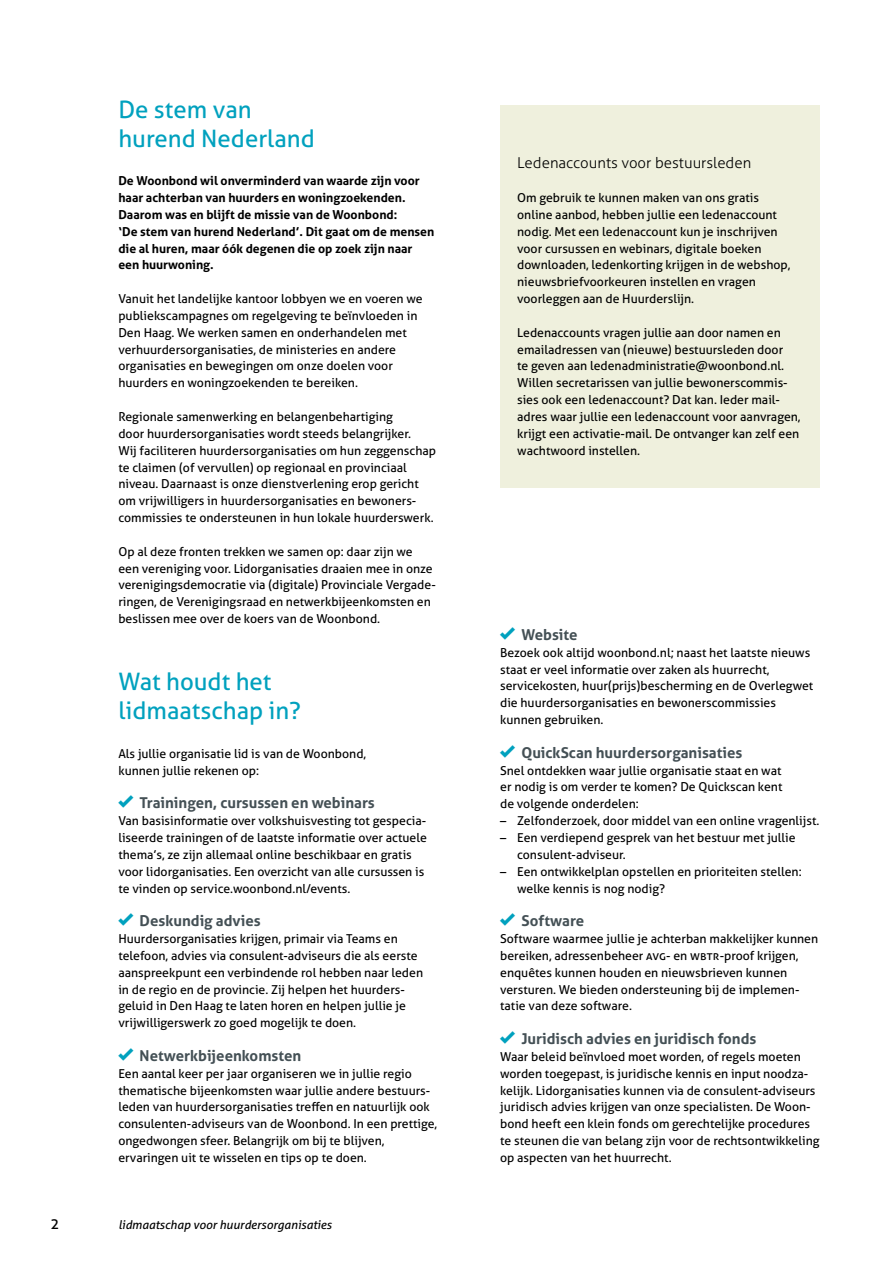
<style>
.page{position:relative;width:893px;height:1263px;background:#fff}
.page>*{position:absolute;margin:0;border:0;box-sizing:border-box;transform-origin:0 0}
.Tussenkop{font:24px/28.8px "Aller";color:#00a1be}
.Paragraafkop{font:700 15px "Aller";color:#445055}
.Plat_aller_regular{font:300 15px "Aller";color:#000}
.t1{font:15px "Aller";color:#000}
.Plat_aller_regular-2{font:12.3px/16.8px "Aller";color:#000}
.Plat_aller_regular-3{font:700 12.3px/16.8px "Aller";color:#000}
.t2{font:italic 12px "Aller";color:#000}
</style>
<div class="page">
<div style="left:500px;top:105px;width:320px;height:383px;background:#eff0dd"></div>
<p class="Tussenkop" style="left:118px;top:95px;width:198px">De stem van hurend Nederland</p>
<p class="Plat_aller_regular-3" style="left:118px;top:172px;width:317px">De Woonbond wil onverminderd van waarde zijn voor haar achterban van huurders en woningzoekenden.<br>Daarom was en blijft de missie van de Woonbond:<br>‘De stem van hurend Nederland’. Dit gaat om de mensen die al huren, maar óók degenen die op zoek zijn naar een huurwoning.</p>
<p class="Plat_aller_regular-2" style="left:118px;top:290px;width:306px">Vanuit het landelijke kantoor lobbyen we en voeren we publiekscampagnes om regelgeving te beïnvloeden in Den Haag. We werken samen en onderhandelen met verhuurdersorganisaties, de ministeries en andere organisaties en bewegingen om onze doelen voor huurders en woningzoekenden te bereiken.</p>
<p class="Plat_aller_regular-2" style="left:118px;top:408px;width:319px">Regionale samenwerking en belangenbehartiging<br>door huurdersorganisaties wordt steeds belangrijker.<br>Wij faciliteren huurdersorganisaties om hun zeggenschap te claimen (of vervullen) op regionaal en provinciaal niveau. Daarnaast is onze dienstverlening erop gericht om vrijwilligers in huurdersorganisaties en bewoners&shy;commissies te ondersteunen in hun lokale huurderswerk.</p>
<p class="Plat_aller_regular-2" style="left:118px;top:543px;width:319px">Op al deze fronten trekken we samen op: daar zijn we een vereniging voor. Lidorganisaties draaien mee in onze verenigingsdemocratie via (digitale) Provinciale Vergade&shy;ringen, de Verenigingsraad en netwerkbijeenkomsten en beslissen mee over de koers van de Woonbond.</p>
<p class="Tussenkop" style="left:118px;top:667px;width:184px">Wat houdt het lidmaatschap in?</p>
<p class="Plat_aller_regular-2" style="left:118px;top:745px;width:249px">Als jullie organisatie lid is van de Woonbond, kunnen jullie rekenen op:</p>
<p class="Paragraafkop" style="left:140px;top:794px;width:237px">Trainingen, cursussen en webinars</p>
<p class="Plat_aller_regular-2" style="left:118px;top:812px;width:310px">Van basisinformatie over volkshuisvesting tot gespecia&shy;liseerde trainingen of de laatste informatie over actuele thema’s, ze zijn allemaal online beschikbaar en gratis voor lidorganisaties. Een overzicht van alle cursussen is te vinden op service.woonbond.nl/events.</p>
<p class="Paragraafkop" style="left:140px;top:911px;width:123px">Deskundig advies</p>
<p class="Plat_aller_regular-2" style="left:118px;top:930px;width:306px">Huurdersorganisaties krijgen, primair via Teams en telefoon, advies via consulent-adviseurs die als eerste aanspreekpunt een verbindende rol hebben naar leden in de regio en de provincie. Zij helpen het huurders&shy;geluid in Den Haag te laten horen en helpen jullie je vrijwilligerswerk zo goed mogelijk te doen.</p>
<p class="Paragraafkop" style="left:140px;top:1046px;width:163px">Netwerkbijeenkomsten</p>
<p class="Plat_aller_regular-2" style="left:118px;top:1065px;width:320px">Een aantal keer per jaar organiseren we in jullie regio thematische bijeenkomsten waar jullie andere bestuurs&shy;leden van huurdersorganisaties treffen en natuurlijk ook consulenten-adviseurs van de Woonbond. In een prettige, ongedwongen sfeer. Belangrijk om bij te blijven, ervaringen uit te wisselen en tips op te doen.</p>
<p class="t1" style="left:51px;top:1215px;width:9px">2</p>
<p class="t2" style="left:118px;top:1218px;width:215px">lidmaatschap voor huurdersorganisaties</p>
<p class="Plat_aller_regular" style="left:517px;top:154px;width:236px">Ledenaccounts voor bestuursleden</p>
<p class="Plat_aller_regular-2" style="left:517px;top:189px;width:275px">Om gebruik te kunnen maken van ons gratis online aanbod, hebben jullie een ledenaccount nodig. Met een ledenaccount kun je inschrijven voor cursussen en webinars, digitale boeken downloaden, ledenkorting krijgen in de webshop, nieuwsbriefvoorkeuren instellen en vragen voorleggen aan de Huurderslijn.</p>
<p class="Plat_aller_regular-2" style="left:517px;top:324px;width:285px">Ledenaccounts vragen jullie aan door namen en emailadressen van (nieuwe) bestuursleden door<br>te geven aan ledenadministratie@woonbond.nl.<br>Willen secretarissen van jullie bewonerscommis&shy;sies ook een ledenaccount? Dat kan. Ieder mail&shy;adres waar jullie een ledenaccount voor aanvragen, krijgt een activatie-mail. De ontvanger kan zelf een wachtwoord instellen.</p>
<p class="Paragraafkop" style="left:521px;top:625px;width:58px">Website</p>
<p class="Plat_aller_regular-2" style="left:500px;top:644px;width:315px">Bezoek ook altijd woonbond.nl; naast het laatste nieuws staat er veel informatie over zaken als huurrecht, servicekosten, huur(prijs)bescherming en de Overlegwet die huurdersorganisaties en bewonerscommissies kunnen gebruiken.</p>
<p class="Paragraafkop" style="left:521px;top:743px;width:223px">QuickScan huurdersorganisaties</p>
<p class="Plat_aller_regular-2" style="left:500px;top:762px;width:284px;text-align:justify">Snel ontdekken waar jullie organisatie staat en wat er nodig is om verder te komen? De Quickscan kent de volgende onderdelen:</p>
<p class="Plat_aller_regular-2" style="left:500px;top:812px;width:321px">– Zelfonderzoek, door middel van een online vragenlijst.</p>
<p class="Plat_aller_regular-2" style="left:517px;top:829px;width:280px;text-indent:-17px">– Een verdiepend gesprek van het bestuur met jullie consulent-adviseur.</p>
<p class="Plat_aller_regular-2" style="left:517px;top:863px;width:286px;text-indent:-17px">– Een ontwikkelplan opstellen en prioriteiten stellen: welke kennis is nog nodig?</p>
<p class="Paragraafkop" style="left:521px;top:911px;width:64px">Software</p>
<p class="Plat_aller_regular-2" style="left:500px;top:930px;width:319px">Software waarmee jullie je achterban makkelijker kunnen bereiken, adressenbeheer AVG- en WBTR-proof krijgen, enquêtes kunnen houden en nieuwsbrieven kunnen versturen. We bieden ondersteuning bij de implemen&shy;tatie van deze software.</p>
<p class="Paragraafkop" style="left:521px;top:1029px;width:236px">Juridisch advies en juridisch fonds</p>
<p class="Plat_aller_regular-2" style="left:500px;top:1048px;width:321px">Waar beleid beïnvloed moet worden, of regels moeten worden toegepast, is juridische kennis en input noodza&shy;kelijk. Lidorganisaties kunnen via de consulent-adviseurs juridisch advies krijgen van onze specialisten. De Woon&shy;bond heeft een klein fonds om gerechtelijke procedures te steunen die van belang zijn voor de rechtsontwikkeling op aspecten van het huurrecht.</p>
</div>
